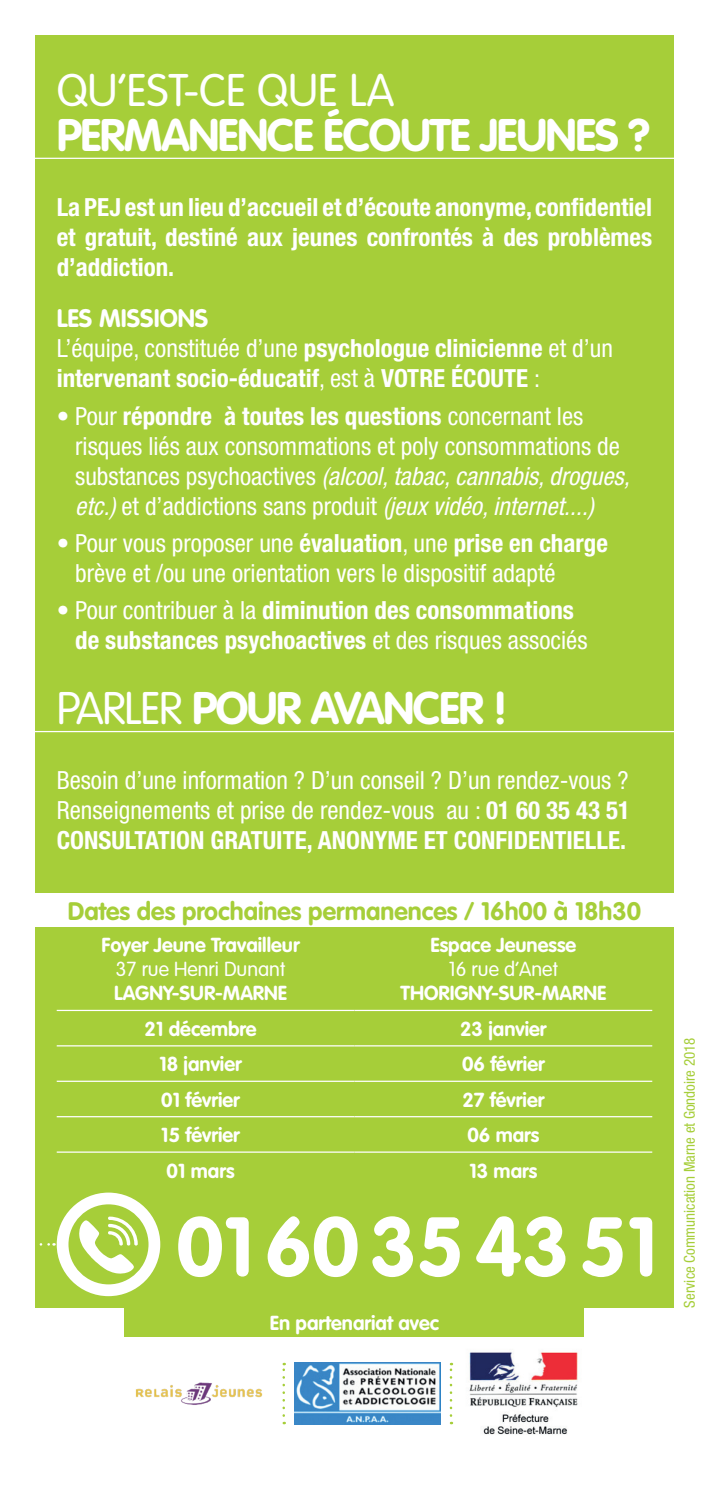
<style>
.page{position:relative;width:709px;height:1489px;background:#fff}
.page>*{position:absolute;margin:0;border:0;box-sizing:border-box;transform-origin:0 0}
.T0{font:700 45px/45px "VAG Rounded Std";letter-spacing:-.03em;color:#fff}
.Txt_Std{font:condensed 25px/30px "Helvetica Neue LT Std";color:#fff}
.Txt_Std-2{font:700 condensed 25px/30px "Helvetica Neue LT Std";color:#fff}
.Txt_Std-3{font:700 25px "VAG Rounded Std";color:#a6ce39}
.Txt_Std-4{font:700 25px "VAG Rounded Std";color:#fff}
.Txt_Std-5{font:700 20px/24px "VAG Rounded Std";color:#fff;text-align:center}
.Txt_Std-6{font:condensed 15px "Helvetica Neue LT Std";color:#a6ce39}
.s1{font-weight:300}
.s2{font-weight:400}
.s3{font-weight:700}
.s4{font-style:italic}
</style>
<div class="page">
<div style="left:35px;top:35px;width:638px;height:1272px;background:#a6ce39"></div>
<hr style="left:0;top:158px;width:709px;height:1px;background:#fff">
<hr style="left:0;top:731px;width:709px;height:1px;background:#fff">
<svg style="left:39px;top:1192px;width:121px;height:103px"></svg>
<svg style="left:178px;top:1216px;width:474px;height:60px"></svg>
<hr style="left:57px;top:1009px;width:297px;height:2px;background:#fff">
<hr style="left:354px;top:1009px;width:298px;height:2px;background:#fff">
<hr style="left:57px;top:1045px;width:297px;height:1px;background:#fff">
<hr style="left:354px;top:1045px;width:298px;height:1px;background:#fff">
<hr style="left:57px;top:1080px;width:297px;height:1px;background:#fff">
<hr style="left:354px;top:1080px;width:298px;height:1px;background:#fff">
<hr style="left:57px;top:1115px;width:297px;height:2px;background:#fff">
<hr style="left:354px;top:1115px;width:298px;height:2px;background:#fff">
<hr style="left:57px;top:1151px;width:297px;height:1px;background:#fff">
<hr style="left:354px;top:1151px;width:298px;height:1px;background:#fff">
<div style="left:35px;top:893px;width:638px;height:33px;background:#fff"></div>
<div style="left:125px;top:1307px;width:459px;height:29px;background:#a6ce39"></div>
<img style="left:469px;top:1352px;width:109px;height:83px">
<img style="left:294px;top:1362px;width:146px;height:62px">
<img style="left:135px;top:1382px;width:128px;height:23px">
<svg style="left:282px;top:1362px;width:3px;height:53px"></svg>
<svg style="left:450px;top:1362px;width:2px;height:53px"></svg>
<p class="T0" style="left:57px;top:69px;width:595px"><span class="s1">QU’EST-CE QUE LA<br></span>PERMANENCE ÉCOUTE JEUNES ?</p>
<p class="Txt_Std-2" style="left:57px;top:192px;width:597px;text-align:justify">La PEJ est un lieu d’accueil et d’écoute anonyme, confidentiel et gratuit, destiné aux jeunes confrontés à des problèmes d’addiction.</p>
<p class="Txt_Std-4" style="left:57px;top:304px;width:153px">LES MISSIONS</p>
<p class="Txt_Std-2" style="left:57px;top:333px;width:557px"><span class="s2">L’équipe, constituée d’une</span> psychologue clinicienne <span class="s2">et d’un </span>intervenant socio-éducatif<span class="s2">, est à</span> VOTRE ÉCOUTE <span class="s2">:</span></p>
<p class="Txt_Std" style="left:75px;top:400px;width:556px;text-indent:-18px">• Pour <span class="s3">répondre à toutes les questions</span> concernant les risques liés aux consommations et poly consommations de substances psychoactives <span class="s4">(alcool, tabac, cannabis, drogues, etc.)</span> et d’addictions sans produit <span class="s4">(jeux vidéo, internet....)</span></p>
<p class="Txt_Std" style="left:75px;top:527px;width:534px;text-indent:-18px">• Pour vous proposer une <span class="s3">évaluation</span>, une <span class="s3">prise en charge </span>brève et /ou une orientation vers le dispositif adapté</p>
<p class="Txt_Std-2" style="left:75px;top:594px;width:514px;text-indent:-18px"><span class="s2">• Pour contribuer à la</span> diminution des consommations de substances psychoactives <span class="s2">et des risques associés</span></p>
<p class="T0" style="left:57px;top:687px;width:453px"><span class="s1">PARLER</span> POUR AVANCER !</p>
<p class="Txt_Std" style="left:57px;top:765px;width:573px">Besoin d’une information ? D’un conseil ? D’un rendez-vous ?</p>
<p class="Txt_Std" style="left:57px;top:795px;width:575px">Renseignements et prise de rendez-vous au : <span class="s3">01 60 35 43 51</span></p>
<p class="Txt_Std-2" style="left:57px;top:825px;width:571px">CONSULTATION GRATUITE, ANONYME ET CONFIDENTIELLE.</p>
<p class="Txt_Std-3" style="left:68px;top:896px;width:575px">Dates des prochaines permanences / 16h00 à 18h30</p>
<p class="Txt_Std-5" style="left:101px;top:934px;width:200px">Foyer Jeune Travailleur<br><span class="s1">37 rue Henri Dunant<br></span>LAGNY-SUR-MARNE</p>
<p class="Txt_Std-5" style="left:400px;top:934px;width:207px">Espace Jeunesse<br><span class="s1">16 rue d’Anet<br></span>THORIGNY-SUR-MARNE</p>
<p class="Txt_Std-5" style="left:145px;top:1017px;width:114px">21 décembre</p>
<p class="Txt_Std-5" style="left:460px;top:1017px;width:88px">23 janvier</p>
<p class="Txt_Std-5" style="left:159px;top:1052px;width:84px">18 janvier</p>
<p class="Txt_Std-5" style="left:462px;top:1052px;width:84px">06 février</p>
<p class="Txt_Std-5" style="left:161px;top:1088px;width:80px">01 février</p>
<p class="Txt_Std-5" style="left:462px;top:1088px;width:84px">27 février</p>
<p class="Txt_Std-5" style="left:161px;top:1123px;width:80px">15 février</p>
<p class="Txt_Std-5" style="left:467px;top:1123px;width:74px">06 mars</p>
<p class="Txt_Std-5" style="left:167px;top:1159px;width:69px">01 mars</p>
<p class="Txt_Std-5" style="left:469px;top:1159px;width:69px">13 mars</p>
<p class="Txt_Std-5" style="left:270px;top:1311px;width:171px">En partenariat avec</p>
<p class="Txt_Std-6" style="left:681px;top:1307px;width:271px;rotate:-90deg">Service Communication Marne et Gondoire 2018</p>
</div>
